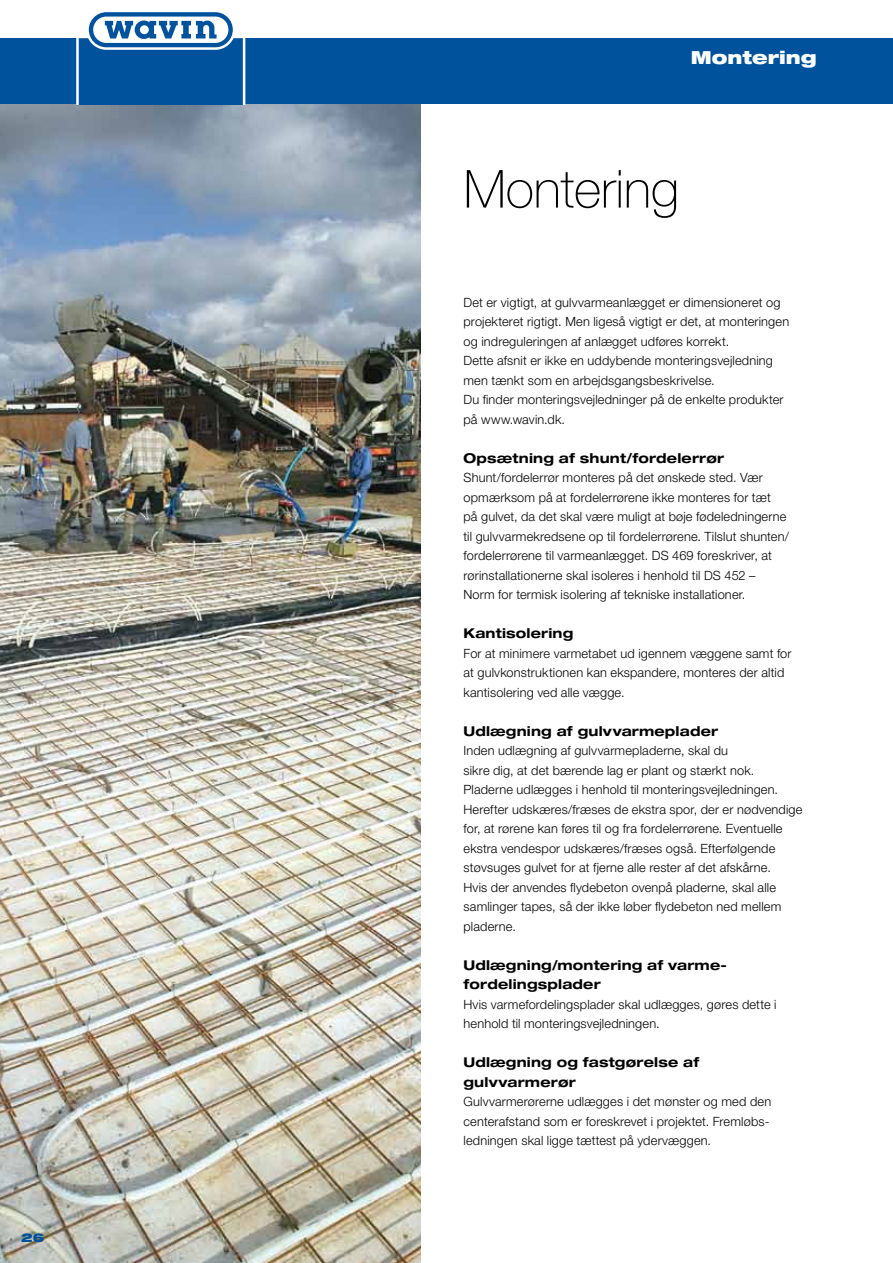
<style>
.page{position:relative;width:893px;height:1263px;background:#fff}
.page>*{position:absolute;margin:0;border:0;box-sizing:border-box;transform-origin:0 0}
.t1{font:100 52.5px "Helvetica Neue LT Std";letter-spacing:-.005em;color:#000}
.t2{font:900 expanded 18px "Helvetica Neue LT Std";color:#fff}
.t3{font:700 expanded 13.5px/19.5px "Helvetica Neue LT Std";letter-spacing:.015em;color:#000}
.t4{font:300 12.75px/19.5px "Helvetica Neue LT Std";letter-spacing:.015em;color:#000}
.t5{font:900 expanded 12px "Helvetica Neue LT Std";color:#00529c}
</style>
<div class="page">
<img style="left:0;top:104px;width:421px;height:1159px">
<div style="left:0;top:38px;width:893px;height:66px;background:#00529c"></div>
<svg style="left:76px;top:12px;width:169px;height:92px"></svg>
<p class="t5" style="left:21px;top:1230px;width:25px">26</p>
<h2 class="t2" style="left:691px;top:46px;width:127px">Montering</h2>
<h1 class="t1" style="left:463px;top:159px;width:217px">Montering</h1>
<p class="t4" style="left:463px;top:292px;width:327px">Det er vigtigt, at gulvvarmeanlægget er dimensioneret og projekteret rigtigt. Men ligeså vigtigt er det, at monteringen og indreguleringen af anlægget udføres korrekt.<br>Dette afsnit er ikke en uddybende monteringsvejledning men tænkt som en arbejdsgangsbeskrivelse.<br>Du finder monteringsvejledninger på de enkelte produkter på www.wavin.dk.</p>
<p class="t3" style="left:463px;top:448px;width:262px">Opsætning af shunt/fordelerrør</p>
<p class="t4" style="left:463px;top:468px;width:327px">Shunt/fordelerrør monteres på det ønskede sted. Vær opmærksom på at fordelerrørene ikke monteres for tæt<br>på gulvet, da det skal være muligt at bøje fødeledningerne til gulvvarmekredsene op til fordelerrørene. Tilslut shunten/ fordelerrørene til varmeanlægget. DS 469 foreskriver, at rørinstallationerne skal isoleres i henhold til DS 452 – Norm for termisk isolering af tekniske installationer.</p>
<p class="t3" style="left:463px;top:623px;width:111px">Kantisolering</p>
<p class="t4" style="left:463px;top:643px;width:330px">For at minimere varmetabet ud igennem væggene samt for at gulvkonstruktionen kan ekspandere, monteres der altid kantisolering ved alle vægge.</p>
<p class="t3" style="left:463px;top:721px;width:256px">Udlægning af gulvvarmeplader</p>
<p class="t4" style="left:463px;top:741px;width:340px">Inden udlægning af gulvvarmepladerne, skal du<br>sikre dig, at det bærende lag er plant og stærkt nok.<br>Pladerne udlægges i henhold til monteringsvejledningen.<br>Herefter udskæres/fræses de ekstra spor, der er nødvendige for, at rørene kan føres til og fra fordelerrørene. Eventuelle ekstra vendespor udskæres/fræses også. Efterfølgende støvsuges gulvet for at fjerne alle rester af det afskårne.<br>Hvis der anvendes flydebeton ovenpå pladerne, skal alle samlinger tapes, så der ikke løber flydebeton ned mellem pladerne.</p>
<p class="t3" style="left:463px;top:955px;width:265px">Udlægning/montering af varme&shy;fordelingsplader</p>
<p class="t4" style="left:463px;top:994px;width:315px">Hvis varmefordelingsplader skal udlægges, gøres dette i henhold til monteringsvejledningen.</p>
<p class="t3" style="left:463px;top:1052px;width:237px">Udlægning og fastgørelse af gulvvarmerør</p>
<p class="t4" style="left:463px;top:1092px;width:309px">Gulvvarmerørerne udlægges i det mønster og med den centerafstand som er foreskrevet i projektet. Fremløbs&shy;ledningen skal ligge tættest på ydervæggen.</p>
</div>
